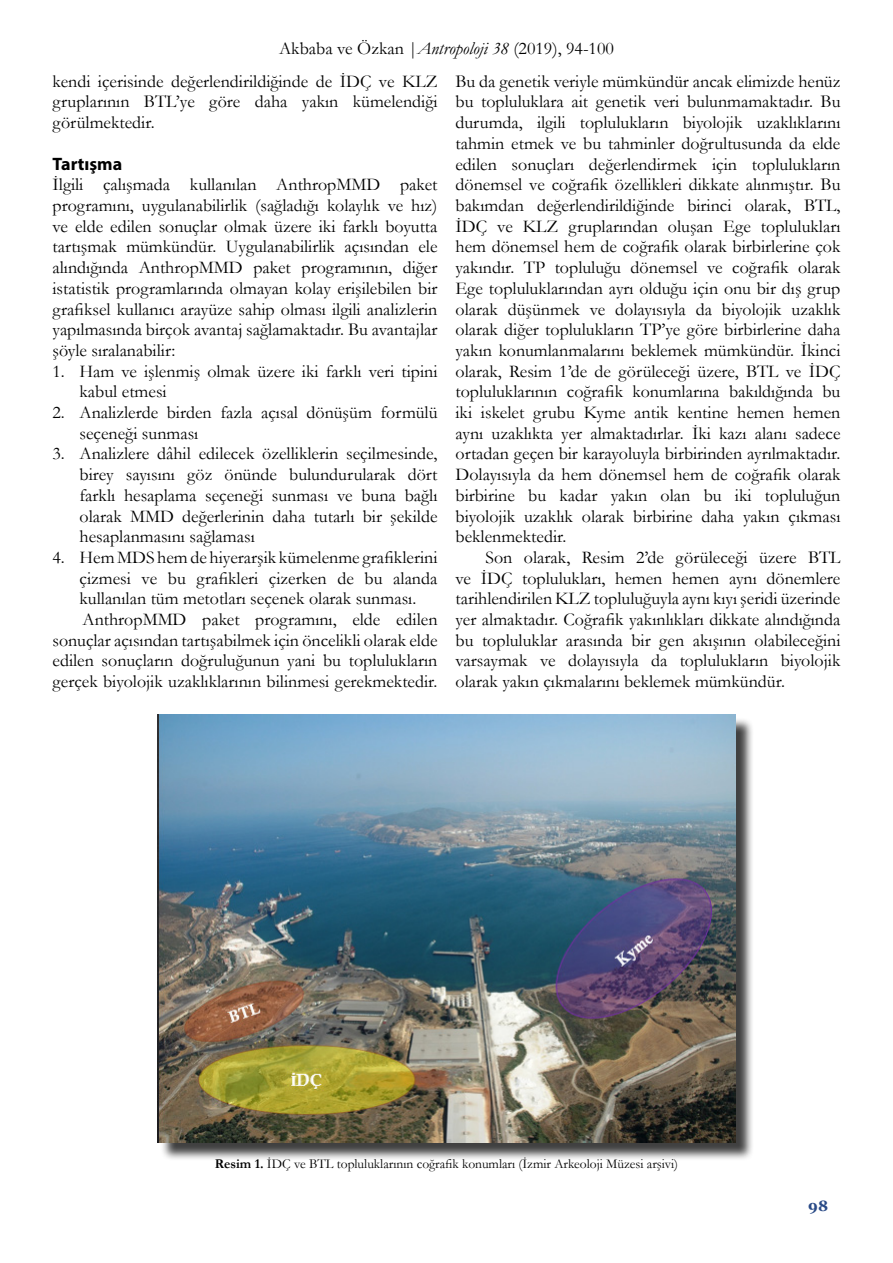
<style>
.page{position:relative;width:893px;height:1263px;background:#fff}
.page>*{position:absolute;margin:0;border:0;box-sizing:border-box;transform-origin:0 0}
.t1{font:18px/20.7px "Garamond";color:#000;text-align:justify}
.t2{font:700 18px "Myriad Pro";color:#000}
.t3{font:700 15px "Georgia";color:#294a87}
.t4{font:13.5px "Garamond";color:#000}
.s1{font-style:italic}
.s2{font-weight:700}
</style>
<div class="page">
<div style="left:160px;top:717px;width:594px;height:444px;background:#000;opacity:.75"></div>
<img style="left:158px;top:715px;width:577px;height:427px">
<p class="t1" style="left:279px;top:38px;width:336px">Akbaba ve Özkan |<span class="s1">Antropoloji 38</span> (2019), 94-100</p>
<p class="t1" style="left:52px;top:70px;width:386px">kendi içerisinde değerlendirildiğinde de İDÇ ve KLZ gruplarının BTL’ye göre daha yakın kümelendiği görülmektedir.</p>
<p class="t2" style="left:52px;top:152px;width:71px">Tartışma</p>
<p class="t1" style="left:52px;top:174px;width:386px">İlgili çalışmada kullanılan AnthropMMD paket programını, uygulanabilirlik (sağladığı kolaylık ve hız) ve elde edilen sonuçlar olmak üzere iki farklı boyutta tartışmak mümkündür. Uygulanabilirlik açısından ele alındığında AnthropMMD paket programının, diğer istatistik programlarında olmayan kolay erişilebilen bir grafiksel kullanıcı arayüze sahip olması ilgili analizlerin yapılmasında birçok avantaj sağlamaktadır. Bu avantajlar şöyle sıralanabilir:</p>
<p class="t1" style="left:80px;top:360px;width:359px;text-indent:-27px">1. Ham ve işlenmiş olmak üzere iki farklı veri tipini kabul etmesi</p>
<p class="t1" style="left:80px;top:402px;width:359px;text-indent:-27px">2. Analizlerde birden fazla açısal dönüşüm formülü seçeneği sunması</p>
<p class="t1" style="left:80px;top:443px;width:359px;text-indent:-27px">3. Analizlere dâhil edilecek özelliklerin seçilmesinde, birey sayısını göz önünde bulundurularak dört farklı hesaplama seçeneği sunması ve buna bağlı olarak MMD değerlerinin daha tutarlı bir şekilde hesaplanmasını sağlaması</p>
<p class="t1" style="left:80px;top:546px;width:359px;text-indent:-27px">4. Hem MDS hem de hiyerarşik kümelenme grafiklerini çizmesi ve bu grafikleri çizerken de bu alanda kullanılan tüm metotları seçenek olarak sunması.</p>
<p class="t1" style="left:52px;top:609px;width:386px;text-indent:30px">AnthropMMD paket programını, elde edilen sonuçlar açısından tartışabilmek için öncelikli olarak elde edilen sonuçların doğruluğunun yani bu toplulukların gerçek biyolojik uzaklıklarının bilinmesi gerekmektedir.</p>
<p class="t1" style="left:455px;top:70px;width:386px">Bu da genetik veriyle mümkündür ancak elimizde henüz bu topluluklara ait genetik veri bulunmamaktadır. Bu durumda, ilgili toplulukların biyolojik uzaklıklarını tahmin etmek ve bu tahminler doğrultusunda da elde edilen sonuçları değerlendirmek için toplulukların dönemsel ve coğrafik özellikleri dikkate alınmıştır. Bu bakımdan değerlendirildiğinde birinci olarak, BTL, İDÇ ve KLZ gruplarından oluşan Ege toplulukları hem dönemsel hem de coğrafik olarak birbirlerine çok yakındır. TP topluluğu dönemsel ve coğrafik olarak Ege topluluklarından ayrı olduğu için onu bir dış grup olarak düşünmek ve dolayısıyla da biyolojik uzaklık olarak diğer toplulukların TP’ye göre birbirlerine daha yakın konumlanmalarını beklemek mümkündür. İkinci olarak, Resim 1’de de görüleceği üzere, BTL ve İDÇ topluluklarının coğrafik konumlarına bakıldığında bu iki iskelet grubu Kyme antik kentine hemen hemen aynı uzaklıkta yer almaktadırlar. İki kazı alanı sadece ortadan geçen bir karayoluyla birbirinden ayrılmaktadır.<br>Dolayısıyla da hem dönemsel hem de coğrafik olarak birbirine bu kadar yakın olan bu iki topluluğun biyolojik uzaklık olarak birbirine daha yakın çıkması beklenmektedir.</p>
<p class="t1" style="left:455px;top:546px;width:386px;text-indent:30px">Son olarak, Resim 2’de görüleceği üzere BTL ve İDÇ toplulukları, hemen hemen aynı dönemlere tarihlendirilen KLZ topluluğuyla aynı kıyı şeridi üzerinde yer almaktadır. Coğrafik yakınlıkları dikkate alındığında bu topluluklar arasında bir gen akışının olabileceğini varsaymak ve dolayısıyla da toplulukların biyolojik olarak yakın çıkmalarını beklemek mümkündür.</p>
<p class="t4" style="left:215px;top:1155px;width:465px"><span class="s2">Resim 1.</span> İDÇ ve BTL topluluklarının coğrafik konumları (İzmir Arkeoloji Müzesi arşivi)</p>
<p class="t3" style="left:808px;top:1196px;width:21px">98</p>
</div>
